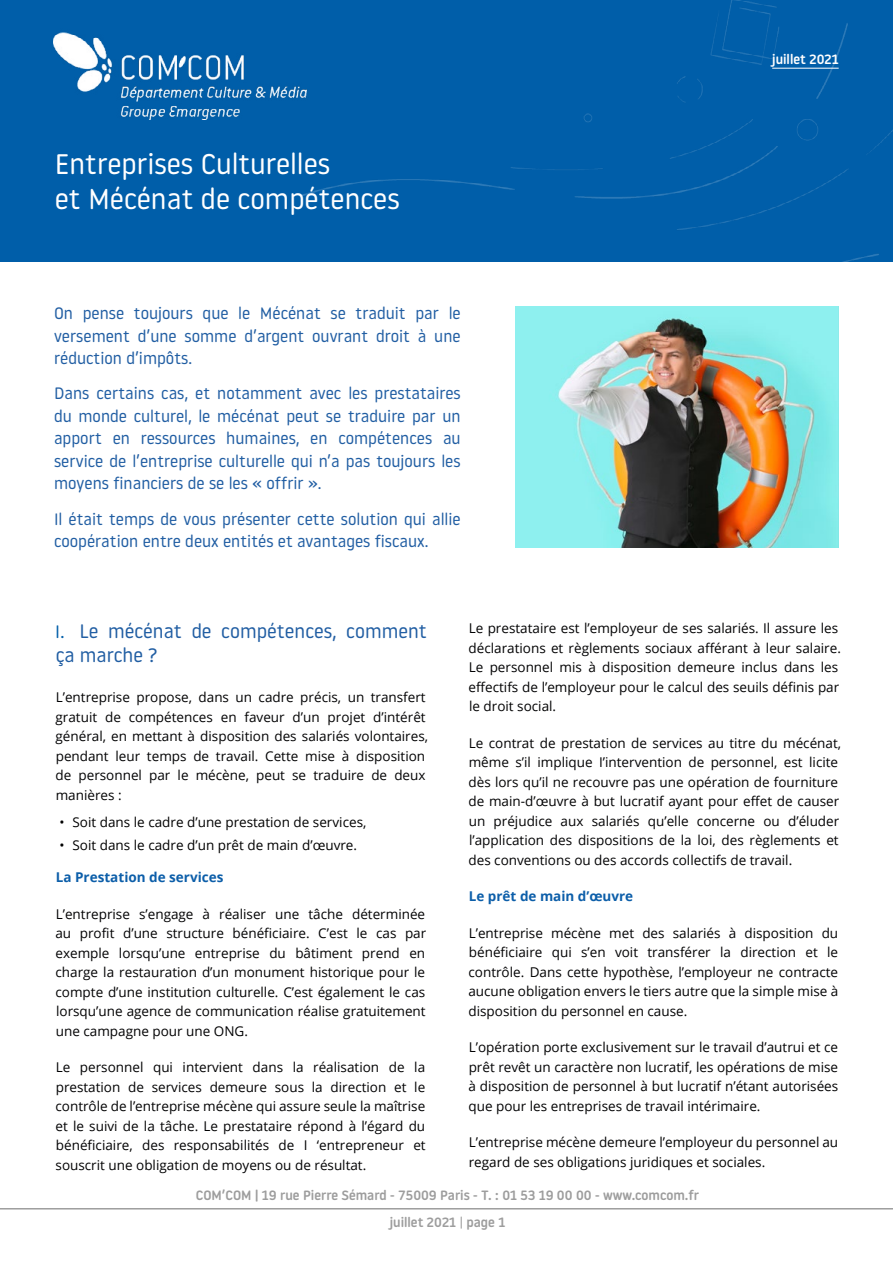
<style>
.page{position:relative;width:893px;height:1263px;background:#fff}
.page>*{position:absolute;margin:0;border:0;box-sizing:border-box;transform-origin:0 0}
.t1{font:28.5px/34.2px "Roway Round";color:#fff}
.t2{font:19.5px/24px "Roway Round";color:#215ea3}
.t3{font:16.5px/22.5px "Roway Round";color:#215ea3;text-align:justify}
.t4{font:13.5px/19.5px "Open Sans";color:#020203;text-align:justify}
.t5{font:13.5px/19.5px "Open Sans";color:#000}
.t6{font:500 13.5px/26.8px "Roway Round";color:#9d9d9d;text-align:center}
.t7{font:700 13.5px "Open Sans";color:#0c5ea9}
.t8{font:500 13.5px "Roway Round";color:#fff}
.s1{font-size:18px;color:#005ea9}
.s2{color:#020203}
.s3{font-weight:400}
</style>
<div class="page">
<div style="left:0;top:0;width:893px;height:261px;background:#005ea9"></div>
<img style="left:50px;top:23px;width:259px;height:97px">
<hr style="left:0;top:1208px;width:893px;height:1px;background:#9d9d9d">
<hr style="left:772px;top:68px;width:67px;height:1px;background:#fff">
<img style="left:515px;top:307px;width:323px;height:240px">
<h1 class="t1" style="left:55px;top:146px;width:347px">Entreprises Culturelles<br>et Mécénat de compétences</h1>
<p class="t8" style="left:772px;top:50px;width:68px">juillet 2021</p>
<p class="t3" style="left:54px;top:301px;width:408px">On pense toujours que le Mécénat se traduit par le versement d’une somme d’argent ouvrant droit à une réduction d’impôts.</p>
<p class="t3" style="left:54px;top:382px;width:408px">Dans certains cas, et notamment avec les prestataires du monde culturel, le mécénat peut se traduire par un apport en ressources humaines, en compétences au service de l’entreprise culturelle qui n’a pas toujours les moyens financiers de se les « offrir ».</p>
<p class="t3" style="left:54px;top:507px;width:408px">Il était temps de vous présenter cette solution qui allie coopération entre deux entités et avantages fiscaux.</p>
<h2 class="t2" style="left:55px;top:618px;width:373px"><span class="s1">I.</span> Le mécénat de compétences, comment ça marche ?</h2>
<p class="t4" style="left:55px;top:687px;width:374px;text-align:left">L’entreprise propose, dans un cadre précis, un transfert gratuit de compétences en faveur d’un projet d’intérêt général, en mettant à disposition des salariés volontaires, pendant leur temps de travail. Cette mise à disposition de personnel par le mécène, peut se traduire de deux manières :</p>
<p class="t5" style="left:59px;top:812px;width:308px">• Soit dans le cadre d’une prestation de services,</p>
<p class="t5" style="left:59px;top:835px;width:299px">• Soit dans le cadre d’un prêt de main d’œuvre.</p>
<p class="t7" style="left:56px;top:868px;width:169px">La Prestation de services</p>
<p class="t4" style="left:55px;top:904px;width:372px">L’entreprise s’engage à réaliser une tâche déterminée au profit d’une structure bénéficiaire. C’est le cas par exemple lorsqu’une entreprise du bâtiment prend en charge la restauration d’un monument historique pour le compte d’une institution culturelle. C’est également le cas lorsqu’une agence de communication réalise gratuitement une campagne pour une ONG.</p>
<p class="t4" style="left:55px;top:1057px;width:372px">Le personnel qui intervient dans la réalisation de la prestation de services demeure sous la direction et le contrôle de l’entreprise mécène qui assure seule la maîtrise et le suivi de la tâche. Le prestataire répond à l’égard du bénéficiaire, des responsabilités de I ‘entrepreneur et souscrit une obligation de moyens ou de résultat.</p>
<p class="t4" style="left:468px;top:618px;width:374px;text-align:left">Le prestataire est l’employeur de ses salariés. Il assure les déclarations et règlements sociaux afférant à leur salaire.<br>Le personnel mis à disposition demeure inclus dans les effectifs de l’employeur pour le calcul des seuils définis par le droit social.</p>
<p class="t4" style="left:468px;top:733px;width:374px;text-align:left">Le contrat de prestation de services au titre du mécénat, même s’il implique I’intervention de personnel, est licite dès lors qu’il ne recouvre pas une opération de fourniture de main-d’œuvre à but lucratif ayant pour effet de causer un préjudice aux salariés qu’elle concerne ou d’éluder l’application des dispositions de la loi, des règlements et des conventions ou des accords collectifs de travail.</p>
<p class="t7" style="left:469px;top:887px;width:166px">Le prêt de main d’œuvre</p>
<p class="t4" style="left:468px;top:923px;width:371px">L’entreprise mécène met des salariés à disposition du bénéficiaire qui s’en voit transférer la direction et le contrôle. Dans cette hypothèse, l’employeur ne contracte aucune obligation envers le tiers autre que la simple mise à disposition du personnel en cause.</p>
<p class="t4" style="left:468px;top:1037px;width:371px">L’opération porte exclusivement sur le travail d’autrui et ce prêt revêt un caractère non lucratif, les opérations de mise à disposition de personnel à but lucratif n’étant autorisées que pour les entreprises de travail intérimaire.</p>
<p class="t5" style="left:469px;top:1132px;width:371px"><span class="s2">L’entreprise mécène demeure l’employeur du per</span>sonnel au regard de ses obligations juridiques et sociales.</p>
<p class="t6" style="left:196px;top:1181px;width:505px">COM’COM | 19 rue Pierre Sémard - 75009 Paris - T. : 01 53 19 00 00 - www.comcom.fr juillet 2021 <span class="s3">|</span> page 1</p>
</div>
